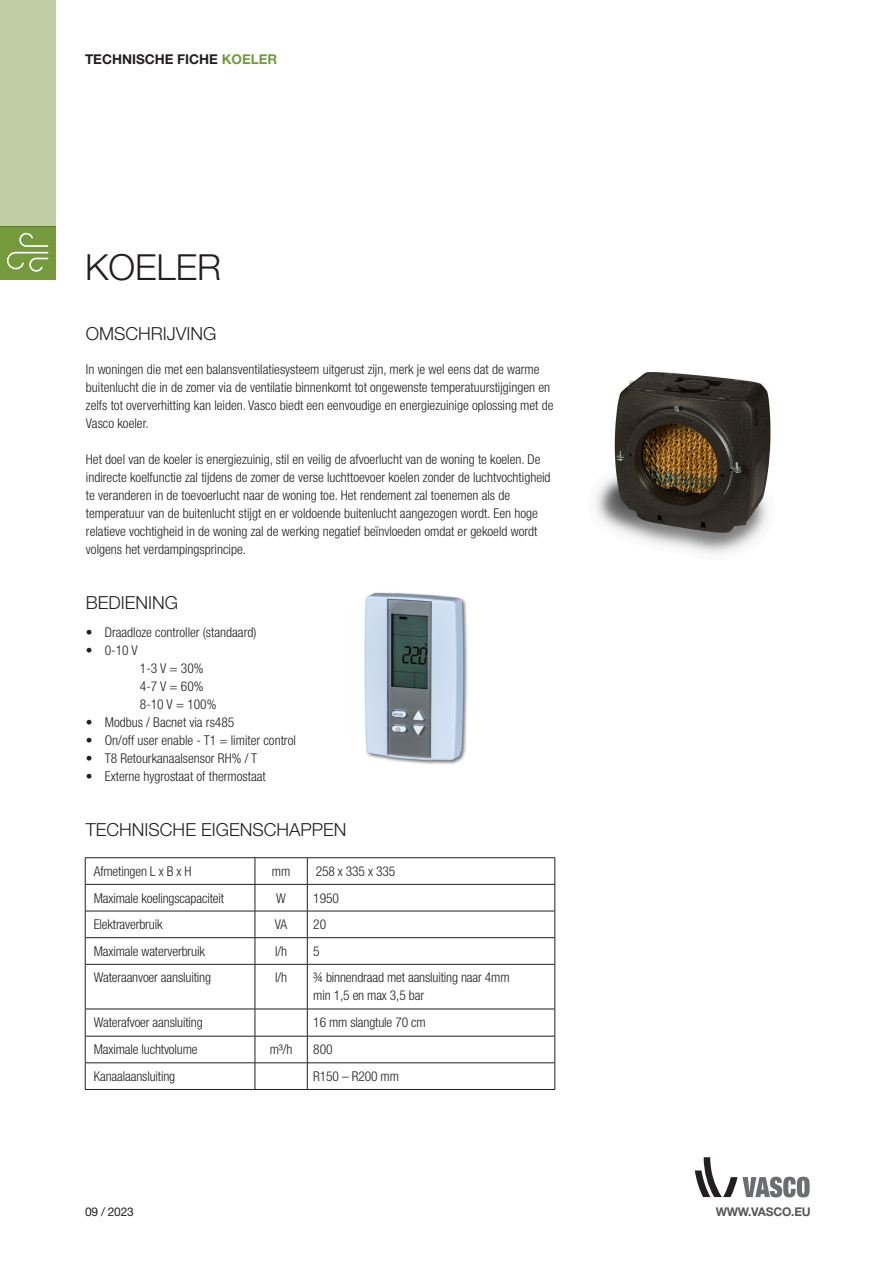
<style>
.page{position:relative;width:893px;height:1263px;background:#fff}
.page>*{position:absolute;margin:0;border:0;box-sizing:border-box;transform-origin:0 0}
.t1{font:300 36px "Helvetica Neue LT Std";color:#231f20}
.t2{font:300 18px "Helvetica Neue LT Std";color:#231f20}
.t3{font:300 condensed 13.5px/18px "Helvetica Neue LT Std";color:#231f20}
.t4{font:700 13.5px "Helvetica Neue LT Std";color:#231f20}
.t5{font:700 12px "Helvetica Neue LT Std";letter-spacing:-.02em;color:#57585a}
.t6{font:12px "Helvetica Neue LT Std";letter-spacing:-.02em;color:#231f20}
.s1{color:#759a3d}
</style>
<div class="page">
<div style="left:0;top:0;width:55px;height:226px;background:#c1cda4"></div>
<div style="left:0;top:226px;width:55px;height:54px;background:#759a3d"></div>
<svg style="left:7px;top:233px;width:41px;height:39px"></svg>
<svg style="left:695px;top:1157px;width:115px;height:40px"></svg>
<hr style="left:85px;top:857px;width:170px;height:1px;background:#231f20">
<hr style="left:255px;top:857px;width:52px;height:1px;background:#231f20">
<hr style="left:307px;top:857px;width:248px;height:1px;background:#231f20">
<hr style="left:85px;top:884px;width:170px;height:1px;background:#231f20">
<hr style="left:255px;top:884px;width:52px;height:1px;background:#231f20">
<hr style="left:307px;top:884px;width:248px;height:1px;background:#231f20">
<hr style="left:85px;top:911px;width:170px;height:1px;background:#231f20">
<hr style="left:255px;top:911px;width:52px;height:1px;background:#231f20">
<hr style="left:307px;top:911px;width:248px;height:1px;background:#231f20">
<hr style="left:85px;top:937px;width:170px;height:1px;background:#231f20">
<svg style="left:85px;top:858px;width:1px;height:106px"></svg>
<hr style="left:255px;top:937px;width:52px;height:1px;background:#231f20">
<svg style="left:255px;top:858px;width:1px;height:106px"></svg>
<hr style="left:307px;top:937px;width:248px;height:1px;background:#231f20">
<svg style="left:307px;top:858px;width:1px;height:106px"></svg>
<svg style="left:555px;top:858px;width:1px;height:106px"></svg>
<hr style="left:85px;top:964px;width:170px;height:1px;background:#231f20">
<hr style="left:85px;top:964px;width:1px;height:45px;background:#231f20">
<hr style="left:255px;top:964px;width:52px;height:1px;background:#231f20">
<hr style="left:255px;top:964px;width:1px;height:45px;background:#231f20">
<hr style="left:307px;top:964px;width:248px;height:1px;background:#231f20">
<hr style="left:307px;top:964px;width:1px;height:45px;background:#231f20">
<hr style="left:555px;top:964px;width:1px;height:45px;background:#231f20">
<hr style="left:85px;top:1009px;width:170px;height:1px;background:#231f20">
<hr style="left:255px;top:1009px;width:52px;height:1px;background:#231f20">
<hr style="left:307px;top:1009px;width:248px;height:1px;background:#231f20">
<hr style="left:85px;top:1036px;width:170px;height:1px;background:#231f20">
<hr style="left:255px;top:1036px;width:52px;height:1px;background:#231f20">
<hr style="left:307px;top:1036px;width:248px;height:1px;background:#231f20">
<hr style="left:85px;top:1062px;width:170px;height:1px;background:#231f20">
<svg style="left:85px;top:1009px;width:1px;height:80px"></svg>
<hr style="left:255px;top:1062px;width:52px;height:1px;background:#231f20">
<svg style="left:255px;top:1009px;width:1px;height:80px"></svg>
<hr style="left:307px;top:1062px;width:248px;height:1px;background:#231f20">
<svg style="left:307px;top:1009px;width:1px;height:80px"></svg>
<svg style="left:555px;top:1009px;width:1px;height:80px"></svg>
<hr style="left:85px;top:1089px;width:170px;height:1px;background:#231f20">
<hr style="left:255px;top:1089px;width:52px;height:1px;background:#231f20">
<hr style="left:307px;top:1089px;width:248px;height:1px;background:#231f20">
<img style="left:596px;top:372px;width:175px;height:181px">
<img style="left:364px;top:592px;width:104px;height:172px">
<p class="t4" style="left:85px;top:51px;width:194px">TECHNISCHE FICHE <span class="s1">KOELER</span></p>
<h1 class="t1" style="left:85px;top:245px;width:138px">KOELER</h1>
<p class="t2" style="left:86px;top:323px;width:132px">OMSCHRIJVING</p>
<p class="t3" style="left:86px;top:360px;width:469px">In woningen die met een balansventilatiesysteem uitgerust zijn, merk je wel eens dat de warme buitenlucht die in de zomer via de ventilatie binnenkomt tot ongewenste temperatuurstijgingen en zelfs tot oververhitting kan leiden. Vasco biedt een eenvoudige en energiezuinige oplossing met de Vasco koeler.</p>
<p class="t3" style="left:86px;top:450px;width:466px">Het doel van de koeler is energiezuinig, stil en veilig de afvoerlucht van de woning te koelen. De indirecte koelfunctie zal tijdens de zomer de verse luchttoevoer koelen zonder de luchtvochtigheid te veranderen in de toevoerlucht naar de woning toe. Het rendement zal toenemen als de temperatuur van de buitenlucht stijgt en er voldoende buitenlucht aangezogen wordt. Een hoge relatieve vochtigheid in de woning zal de werking negatief beïnvloeden omdat er gekoeld wordt volgens het verdampingsprincipe.</p>
<p class="t2" style="left:86px;top:592px;width:94px">BEDIENING</p>
<p class="t3" style="left:86px;top:623px;width:172px">• Draadloze controller (standaard)</p>
<p class="t3" style="left:86px;top:641px;width:53px">• 0-10 V</p>
<p class="t3" style="left:140px;top:659px;width:65px">1-3 V = 30%</p>
<p class="t3" style="left:140px;top:677px;width:65px">4-7 V = 60%</p>
<p class="t3" style="left:140px;top:695px;width:78px">8-10 V = 100%</p>
<p class="t3" style="left:86px;top:713px;width:150px">• Modbus / Bacnet via rs485</p>
<p class="t3" style="left:86px;top:731px;width:212px">• On/off user enable - T1 = limiter control</p>
<p class="t3" style="left:86px;top:749px;width:173px">• T8 Retourkanaalsensor RH% / T</p>
<p class="t3" style="left:86px;top:767px;width:181px">• Externe hygrostaat of thermostaat</p>
<p class="t2" style="left:86px;top:819px;width:262px">TECHNISCHE EIGENSCHAPPEN</p>
<p class="t3" style="left:94px;top:862px;width:99px">Afmetingen L x B x H</p>
<p class="t3" style="left:272px;top:862px;width:20px">mm</p>
<p class="t3" style="left:316px;top:862px;width:81px">258 x 335 x 335</p>
<p class="t3" style="left:94px;top:889px;width:132px">Maximale koelingscapaciteit</p>
<p class="t3" style="left:276px;top:889px;width:11px">W</p>
<p class="t3" style="left:313px;top:889px;width:27px">1950</p>
<p class="t3" style="left:94px;top:915px;width:70px">Elektraverbruik</p>
<p class="t3" style="left:275px;top:915px;width:14px">VA</p>
<p class="t3" style="left:313px;top:915px;width:14px">20</p>
<p class="t3" style="left:94px;top:942px;width:113px">Maximale waterverbruik</p>
<p class="t3" style="left:275px;top:942px;width:13px">l/h</p>
<p class="t3" style="left:313px;top:942px;width:8px">5</p>
<p class="t3" style="left:94px;top:968px;width:119px">Wateraanvoer aansluiting</p>
<p class="t3" style="left:275px;top:968px;width:13px">l/h</p>
<p class="t3" style="left:313px;top:968px;width:198px">¾ binnendraad met aansluiting naar 4mm</p>
<p class="t3" style="left:313px;top:986px;width:112px">min 1,5 en max 3,5 bar</p>
<p class="t3" style="left:94px;top:1013px;width:110px">Waterafvoer aansluiting</p>
<p class="t3" style="left:313px;top:1013px;width:114px">16 mm slangtule 70 cm</p>
<p class="t3" style="left:94px;top:1040px;width:105px">Maximale luchtvolume</p>
<p class="t3" style="left:270px;top:1040px;width:24px">m³/h</p>
<p class="t3" style="left:313px;top:1040px;width:21px">800</p>
<p class="t3" style="left:94px;top:1067px;width:83px">Kanaalaansluiting</p>
<p class="t3" style="left:313px;top:1067px;width:87px">R150 – R200 mm</p>
<p class="t6" style="left:85px;top:1205px;width:50px">09 / 2023</p>
<p class="t5" style="left:716px;top:1204px;width:97px">WWW.VASCO.EU</p>
</div>
